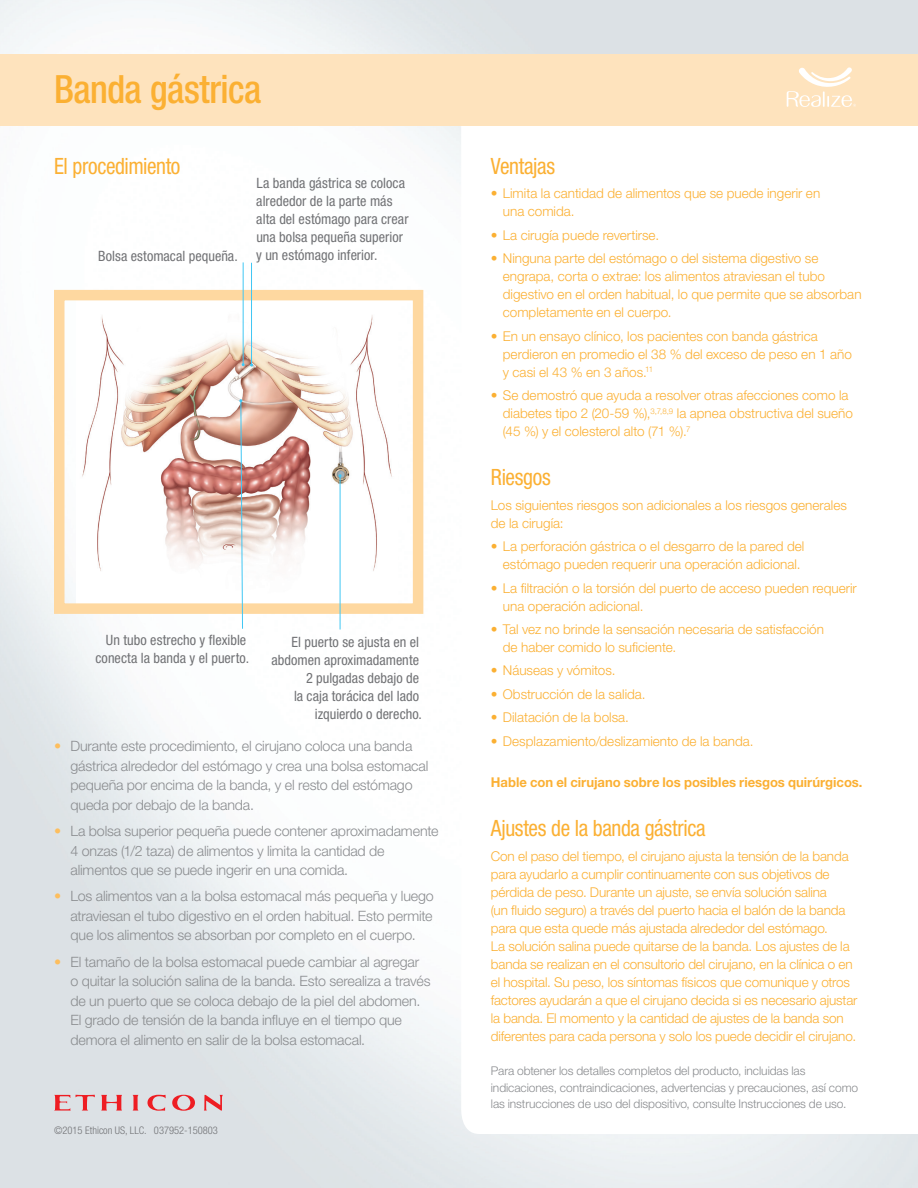
<style>
.page{position:relative;width:918px;height:1188px;background:#fff}
.page>*{position:absolute;margin:0;border:0;box-sizing:border-box;transform-origin:0 0}
.subhead{font:500 condensed 39px "Helvetica Neue LT Std";letter-spacing:-.015em;color:#fbb033;scale:.95 1}
.subhead-2{font:condensed 22.5px "Helvetica Neue LT Std";letter-spacing:-.015em;color:#fbb033;scale:.95 1}
.Blue_bullet_copy_-_b{font:300 14.25px/19.5px "Helvetica Neue LT Std";letter-spacing:-.01em;color:#8a8c8f}
.Art_callout{font:condensed 14.25px/18px "Helvetica Neue LT Std";letter-spacing:.005em;color:#717275;text-align:center}
.Body_text_large_spac{font:300 13.5px/18px "Helvetica Neue LT Std";letter-spacing:-.005em;color:#fbb033}
.subhead-3{font:300 13.5px/18px "Helvetica Neue LT Std";color:#fbb033}
.Body_text_large_spac-2{font:700 13.5px "Helvetica Neue LT Std";color:#fbb033}
.Blue_bullet_copy_-_b-2{font:300 12px/16.5px "Helvetica Neue LT Std";letter-spacing:-.005em;color:#8a8c8f}
.Footnotes{font:300 condensed 10.5px "Helvetica Neue LT Std";color:#717275}
.s1{color:#fdbe5e}
</style>
<div class="page">
<img style="left:81px;top:301px;width:312px;height:302px">
<div style="left:54px;top:290px;width:369px;height:324px;border:10px solid #fed8a0"></div>
<div style="left:0;top:54px;width:918px;height:71px;background:#fee3bd"></div>
<svg style="left:787px;top:67px;width:69px;height:40px"></svg>
<svg style="left:54px;top:1095px;width:16px;height:16px"></svg>
<svg style="left:76px;top:1095px;width:19px;height:16px"></svg>
<svg style="left:101px;top:1095px;width:21px;height:16px"></svg>
<svg style="left:133px;top:1095px;width:5px;height:16px"></svg>
<svg style="left:147px;top:1095px;width:19px;height:16px"></svg>
<svg style="left:204px;top:1095px;width:19px;height:16px"></svg>
<svg style="left:172px;top:1095px;width:23px;height:16px"></svg>
<svg style="left:239px;top:399px;width:4px;height:230px"></svg>
<hr style="left:251px;top:263px;width:1px;height:102px;background:#40c7f4">
<hr style="left:243px;top:262px;width:1px;height:103px;background:#40c7f4">
<svg style="left:242px;top:363px;width:11px;height:4px"></svg>
<hr style="left:340px;top:476px;width:1px;height:154px;background:#40c7f4">
<p class="subhead" style="left:54px;top:66px;width:220px">Banda gástrica</p>
<p class="subhead-2" style="left:54px;top:153px;width:135px">El procedimiento</p>
<p class="Art_callout" style="left:98px;top:246px;width:141px">Bolsa estomacal pequeña.</p>
<p class="Art_callout" style="left:256px;top:174px;width:154px;text-align:left">La banda gástrica se coloca alrededor de la parte más alta del estómago para crear una bolsa pequeña superior y un estómago inferior.</p>
<p class="Art_callout" style="left:95px;top:631px;width:155px">Un tubo estrecho y flexible conecta la banda y el puerto.</p>
<p class="Art_callout" style="left:271px;top:632px;width:152px;text-align:right">El puerto se ajusta en el abdomen aproximadamente<br>2 pulgadas debajo de<br>la caja torácica del lado izquierdo o derecho.</p>
<p class="Blue_bullet_copy_-_b" style="left:70px;top:736px;width:359px;text-indent:-16px"><span class="s1">•</span> Durante este procedimiento, el cirujano coloca una banda gástrica alrededor del estómago y crea una bolsa estomacal pequeña por encima de la banda, y el resto del estómago queda por debajo de la banda.</p>
<p class="Blue_bullet_copy_-_b" style="left:70px;top:821px;width:370px;text-indent:-16px"><span class="s1">•</span> La bolsa superior pequeña puede contener aproximadamente<br>4 onzas (1/2 taza) de alimentos y limita la cantidad de alimentos que se puede ingerir en una comida.</p>
<p class="Blue_bullet_copy_-_b" style="left:70px;top:886px;width:365px;text-align:justify;text-indent:-16px"><span class="s1">•</span> Los alimentos van a la bolsa estomacal más pequeña y luego atraviesan el tubo digestivo en el orden habitual. Esto permite que los alimentos se absorban por completo en el cuerpo.</p>
<p class="Blue_bullet_copy_-_b" style="left:70px;top:951px;width:362px;text-indent:-16px"><span class="s1">•</span> El tamaño de la bolsa estomacal puede cambiar al agregar o quitar la solución salina de la banda. Esto serealiza a través de un puerto que se coloca debajo de la piel del abdomen.<br>El grado de tensión de la banda influye en el tiempo que demora el alimento en salir de la bolsa estomacal.</p>
<p class="Footnotes" style="left:54px;top:1124px;width:165px">©2015 Ethicon US, LLC. 037952-150803</p>
<p class="subhead-2" style="left:491px;top:153px;width:69px">Ventajas</p>
<p class="subhead-3" style="left:503px;top:184px;width:319px;text-indent:-12px">• Limita la cantidad de alimentos que se puede ingerir en una comida.</p>
<p class="subhead-3" style="left:491px;top:226px;width:170px">• La cirugía puede revertirse.</p>
<p class="subhead-3" style="left:503px;top:249px;width:360px;text-indent:-12px">• Ninguna parte del estómago o del sistema digestivo se engrapa, corta o extrae: los alimentos atraviesan el tubo digestivo en el orden habitual, lo que permite que se absorban completamente en el cuerpo.</p>
<p class="subhead-3" style="left:503px;top:327px;width:351px;text-indent:-12px">• En un ensayo clínico, los pacientes con banda gástrica perdieron en promedio el 38 % del exceso de peso en 1 año y casi el 43 % en 3 años.<sup>11</sup></p>
<p class="subhead-3" style="left:503px;top:386px;width:352px;text-indent:-12px">• Se demostró que ayuda a resolver otras afecciones como la diabetes tipo 2 (20-59 %),<sup>3,7,8,9</sup> la apnea obstructiva del sueño (45 %) y el colesterol alto (71 %).<sup>7</sup></p>
<p class="subhead-2" style="left:491px;top:464px;width:64px">Riesgos</p>
<p class="Body_text_large_spac" style="left:491px;top:496px;width:358px">Los siguientes riesgos son adicionales a los riesgos generales de la cirugía:</p>
<p class="Body_text_large_spac" style="left:491px;top:537px;width:315px;text-align:center">• La perforación gástrica o el desgarro de la pared del estómago pueden requerir una operación adicional.</p>
<p class="Body_text_large_spac" style="left:503px;top:578px;width:355px;text-indent:-12px">• La filtración o la torsión del puerto de acceso pueden requerir una operación adicional.</p>
<p class="Body_text_large_spac" style="left:503px;top:620px;width:323px;text-indent:-12px">• Tal vez no brinde la sensación necesaria de satisfacción de haber comido lo suficiente.</p>
<p class="Body_text_large_spac" style="left:491px;top:661px;width:126px">• Náuseas y vómitos.</p>
<p class="Body_text_large_spac" style="left:491px;top:685px;width:156px">• Obstrucción de la salida.</p>
<p class="Body_text_large_spac" style="left:491px;top:708px;width:140px">• Dilatación de la bolsa.</p>
<p class="Body_text_large_spac" style="left:491px;top:731px;width:264px">• Desplazamiento/deslizamiento de la banda.</p>
<p class="Body_text_large_spac-2" style="left:491px;top:774px;width:373px">Hable con el cirujano sobre los posibles riesgos quirúrgicos.</p>
<p class="subhead-2" style="left:491px;top:815px;width:228px">Ajustes de la banda gástrica</p>
<p class="Body_text_large_spac" style="left:491px;top:847px;width:368px">Con el paso del tiempo, el cirujano ajusta la tensión de la banda para ayudarlo a cumplir continuamente con sus objetivos de pérdida de peso. Durante un ajuste, se envía solución salina<br>(un fluido seguro) a través del puerto hacia el balón de la banda para que esta quede más ajustada alrededor del estómago.<br>La solución salina puede quitarse de la banda. Los ajustes de la banda se realizan en el consultorio del cirujano, en la clínica o en el hospital. Su peso, los síntomas físicos que comunique y otros factores ayudarán a que el cirujano decida si es necesario ajustar la banda. El momento y la cantidad de ajustes de la banda son diferentes para cada persona y solo los puede decidir el cirujano.</p>
<p class="Blue_bullet_copy_-_b-2" style="left:491px;top:1062px;width:369px">Para obtener los detalles completos del producto, incluidas las indicaciones, contraindicaciones, advertencias y precauciones, así como las instrucciones de uso del dispositivo, consulte Instrucciones de uso.</p>
</div>
